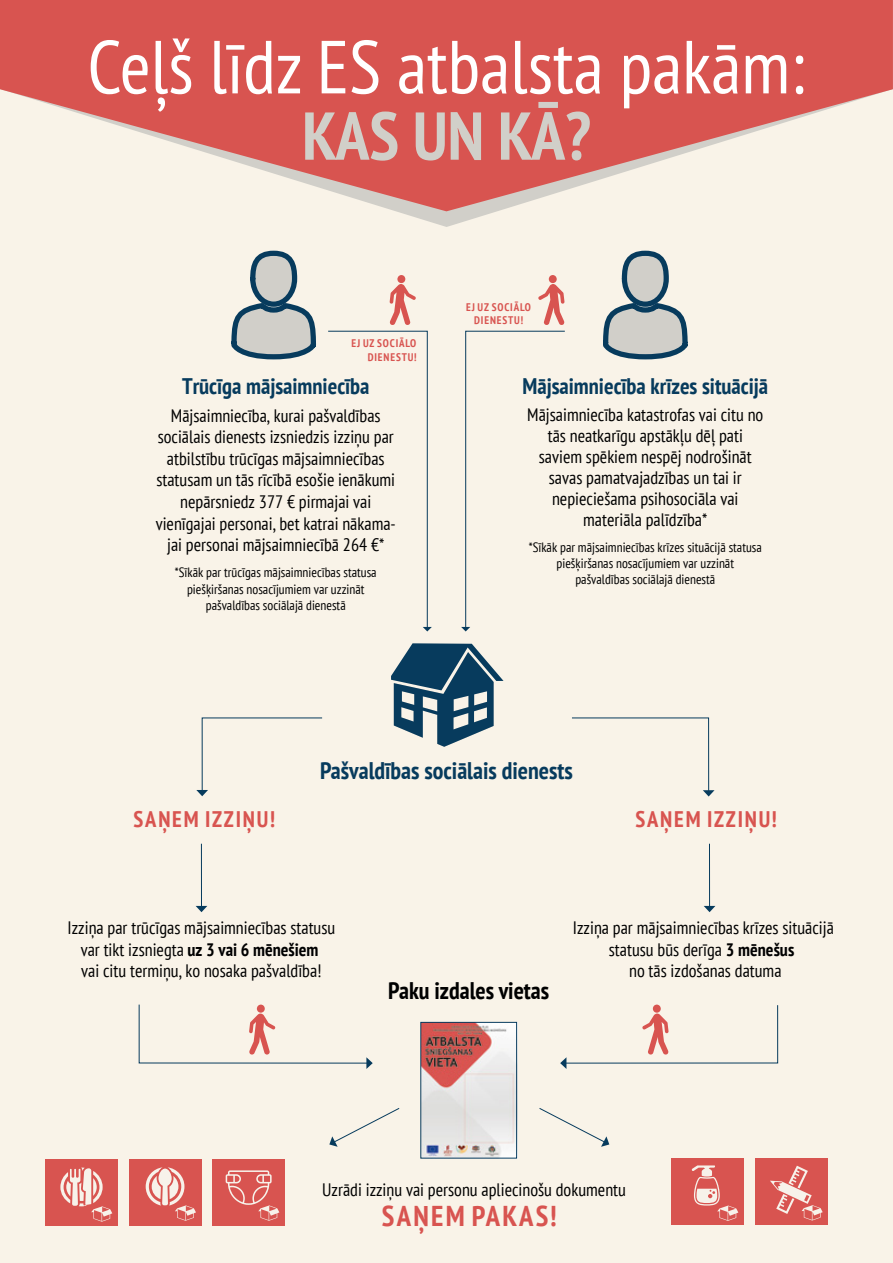
<style>
.page{position:relative;width:893px;height:1263px;background:#fff}
.page>*{position:absolute;margin:0;border:0;box-sizing:border-box;transform-origin:0 0}
.t1{font:condensed 75px "PT Sans";color:#fff}
.t2{font:700 condensed 67.5px "PT Sans";letter-spacing:-.01em;color:#d1cfc9}
.t3{font:700 condensed 28.65px "PT Sans";letter-spacing:.08em;color:#d85450}
.t4{font:700 condensed 24px "PT Sans";color:#073b5d}
.t5{font:700 condensed 24px "PT Sans";color:#000}
.t6{font:700 condensed 22.5px "PT Sans";color:#073b5d}
.t7{font:700 condensed 22.5px "PT Sans";letter-spacing:.08em;color:#d85450}
.t8{font:condensed 18px/21.6px "PT Sans";color:#000;text-align:center}
.t9{font:condensed 13.5px/16.2px "PT Sans";color:#000;text-align:center}
.t10{font:700 condensed 10.95px/13.2px "PT Sans";letter-spacing:.08em;color:#d85450;text-align:center}
.s1{font-weight:700}
</style>
<div class="page">
<div style="left:0;top:13px;width:893px;height:1250px;background:#f9f3e8"></div>
<hr style="left:201px;top:844px;width:1px;height:63px;background:#073b5d">
<svg style="left:196px;top:906px;width:11px;height:6px"></svg>
<hr style="left:709px;top:844px;width:1px;height:63px;background:#073b5d">
<svg style="left:704px;top:906px;width:11px;height:6px"></svg>
<svg style="left:138px;top:1004px;width:235px;height:65px"></svg>
<svg style="left:560px;top:1004px;width:218px;height:65px"></svg>
<svg style="left:196px;top:717px;width:127px;height:79px"></svg>
<svg style="left:572px;top:717px;width:142px;height:79px"></svg>
<svg style="left:391px;top:643px;width:112px;height:104px"></svg>
<svg style="left:329px;top:1108px;width:71px;height:39px"></svg>
<svg style="left:539px;top:1108px;width:70px;height:39px"></svg>
<svg style="left:396px;top:211px;width:101px;height:16px"></svg>
<svg style="left:0;top:0;width:893px;height:211px;fill:#d85450"></svg>
<img style="left:422px;top:1024px;width:93px;height:132px">
<div style="left:420px;top:1022px;width:97px;height:136px;border:1px solid #073b5d"></div>
<div style="left:250px;top:251px;width:47px;height:56px;background:#d1cfc9;border:5px solid #073b5d;border-radius:50%"></div>
<svg style="left:231px;top:305px;width:85px;height:55px;background:#a4afb2"></svg>
<div style="left:622px;top:251px;width:47px;height:56px;background:#d1cfc9;border:5px solid #073b5d;border-radius:50%"></div>
<svg style="left:600px;top:305px;width:90px;height:491px"></svg>
<div style="left:212px;top:1159px;width:73px;height:66px;background:#d85450"></div>
<svg style="left:226px;top:1170px;width:53px;height:51px"></svg>
<div style="left:129px;top:1159px;width:72px;height:66px;background:#d85450"></div>
<svg style="left:146px;top:1167px;width:50px;height:54px"></svg>
<div style="left:45px;top:1159px;width:72px;height:66px;background:#d85450"></div>
<svg style="left:60px;top:1167px;width:52px;height:55px"></svg>
<div style="left:671px;top:1158px;width:73px;height:66px;background:#d85450"></div>
<svg style="left:692px;top:1165px;width:46px;height:56px"></svg>
<div style="left:755px;top:1158px;width:73px;height:66px;background:#d85450"></div>
<svg style="left:770px;top:1166px;width:53px;height:54px"></svg>
<svg style="left:328px;top:275px;width:104px;height:356px"></svg>
<svg style="left:461px;top:275px;width:104px;height:356px"></svg>
<h1 class="t1" style="left:87px;top:19px;width:718px">Ceļš līdz ES atbalsta pakām:</h1>
<h2 class="t2" style="left:302px;top:91px;width:290px">KAS UN KĀ?</h2>
<p class="t10" style="left:351px;top:337px;width:67px;text-align:right">EJ UZ SOCIĀLO<br>DIENESTU!</p>
<p class="t6" style="left:182px;top:371px;width:189px">Trūcīga mājsaimniecība</p>
<p class="t8" style="left:156px;top:404px;width:242px">Mājsaimniecība, kurai pašvaldības sociālais dienests izsniedzis izziņu par atbilstību trūcīgas mājsaimniecības statusam un tās rīcībā esošie ienākumi nepārsniedz 377 € pirmajai vai vienīgajai personai, bet katrai nākama&shy;jai personai mājsaimniecībā 264 €*</p>
<p class="t9" style="left:175px;top:564px;width:203px">*Sīkāk par trūcīgas mājsaimniecības statusa piešķiršanas nosacījumiem var uzzināt pašvaldības sociālajā dienestā</p>
<p class="t10" style="left:466px;top:300px;width:66px">EJ UZ SOCIĀLO<br>DIENESTU!</p>
<p class="t6" style="left:522px;top:371px;width:247px">Mājsaimniecība krīzes situācijā</p>
<p class="t8" style="left:527px;top:403px;width:238px;line-height:21px">Mājsaimniecība katastrofas vai citu no tās neatkarīgu apstākļu dēļ pati saviem spēkiem nespēj nodrošināt savas pamatvajadzības un tai ir nepieciešama psihosociāla vai materiāla palīdzība*</p>
<p class="t9" style="left:529px;top:539px;width:235px">*Sīkāk par mājsaimniecības krīzes situācijā statusa piešķiršanas nosacījumiem var uzzināt pašvaldības sociālajā dienestā</p>
<h3 class="t4" style="left:320px;top:755px;width:254px">Pašvaldības sociālais dienests</h3>
<p class="t7" style="left:134px;top:804px;width:143px">SAŅEM IZZIŅU!</p>
<p class="t7" style="left:635px;top:804px;width:143px">SAŅEM IZZIŅU!</p>
<p class="t8" style="left:68px;top:916px;width:269px">Izziņa par trūcīgas mājsaimniecības statusu var tikt izsniegta <span class="s1">uz 3 vai 6 mēnešiem<br></span>vai citu termiņu, ko nosaka pašvaldība!</p>
<p class="t8" style="left:573px;top:916px;width:262px">Izziņa par mājsaimniecības krīzes situācijā statusu būs derīga <span class="s1">3 mēnešus<br></span>no tās izdošanas datuma</p>
<h3 class="t5" style="left:388px;top:975px;width:163px">Paku izdales vietas</h3>
<p class="t8" style="left:322px;top:1178px;width:305px">Uzrādi izziņu vai personu apliecinošu dokumentu</p>
<h3 class="t3" style="left:382px;top:1197px;width:176px">SAŅEM PAKAS!</h3>
</div>
